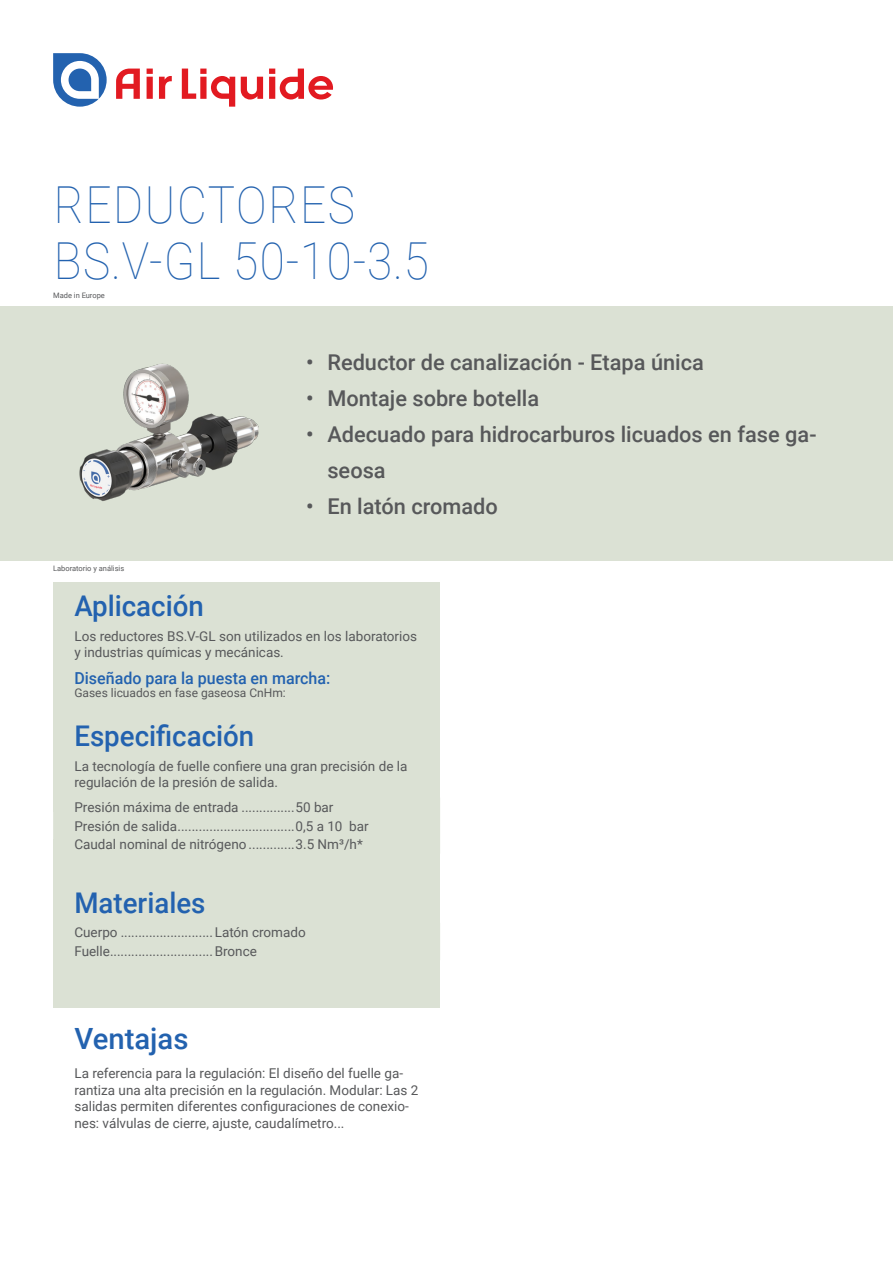
<style>
.page{position:relative;width:893px;height:1263px;background:#fff}
.page>*{position:absolute;margin:0;border:0;box-sizing:border-box;transform-origin:0 0}
.Titre_de_la_fiche{font:100 51px/55.5px "Roboto";letter-spacing:.035em;color:#2362af;scale:.9 1}
.Sous_titre_bleu_Fond{font:500 29.25px "Roboto";color:#2362af}
.Sous_titre_bleu_Fond-2{font:500 28.5px "Roboto";color:#2362af}
.t1{font:500 21.75px/36px "Roboto";color:#57585a}
.Sous_titre_niv2_bleu{font:500 16.5px "Roboto";color:#2362af}
.Texte_descriptif_Noi{font:13.5px/16.5px "Roboto";color:#57585a}
.Texte_à_gauche_table{font:13.5px "Roboto";color:#57585a}
.Texte_à_droite_table{font:13.5px "Roboto";color:#57585a}
.Texte_descriptif_Noi-2{font:12px "Roboto";color:#57585a}
.Equipe_Segmentation{font:7.5px "Roboto";color:#57585a}
</style>
<div class="page">
<svg style="left:53px;top:53px;width:54px;height:54px"></svg>
<svg style="left:159px;top:76px;width:13px;height:23px"></svg>
<svg style="left:147px;top:69px;width:6px;height:30px"></svg>
<svg style="left:116px;top:69px;width:24px;height:30px"></svg>
<svg style="left:241px;top:77px;width:22px;height:23px"></svg>
<svg style="left:182px;top:69px;width:53px;height:38px"></svg>
<svg style="left:269px;top:69px;width:64px;height:31px"></svg>
<div style="left:0;top:306px;width:893px;height:255px;background:#dbe1d4"></div>
<div style="left:53px;top:581px;width:387px;height:63px;background:#dbe1d4"></div>
<div style="left:53px;top:613px;width:387px;height:69px;background:#dbe1d4"></div>
<div style="left:53px;top:671px;width:387px;height:50px;background:#dbe1d4"></div>
<div style="left:53px;top:712px;width:387px;height:62px;background:#dbe1d4"></div>
<div style="left:53px;top:744px;width:387px;height:68px;background:#dbe1d4"></div>
<div style="left:53px;top:839px;width:387px;height:48px;background:#dbe1d4"></div>
<div style="left:53px;top:878px;width:387px;height:63px;background:#dbe1d4"></div>
<div style="left:53px;top:941px;width:387px;height:66px;background:#dbe1d4"></div>
<div style="left:53px;top:812px;width:387px;height:27px;background:#dbe1d4"></div>
<img style="left:79px;top:363px;width:180px;height:138px">
<p class="Titre_de_la_fiche" style="left:54px;top:175px;width:418px">REDUCTORES<br>BS.V-GL 50-10-3.5</p>
<p class="Equipe_Segmentation" style="left:53px;top:290px;width:53px">Made in Europe</p>
<p class="Equipe_Segmentation" style="left:53px;top:563px;width:73px">Laboratorio y análisis</p>
<p class="t1" style="left:306px;top:343px;width:399px">• Reductor de canalización - Etapa única</p>
<p class="t1" style="left:306px;top:379px;width:235px">• Montaje sobre botella</p>
<p class="t1" style="left:327px;top:415px;width:491px;text-indent:-21px">• Adecuado para hidrocarburos licuados en fase ga&shy;seosa</p>
<p class="t1" style="left:306px;top:487px;width:193px">• En latón cromado</p>
<p class="Sous_titre_bleu_Fond-2" style="left:74px;top:585px;width:131px">Aplicación</p>
<p class="Texte_descriptif_Noi" style="left:74px;top:627px;width:344px">Los reductores BS.V-GL son utilizados en los laboratorios y industrias químicas y mecánicas.</p>
<p class="Sous_titre_niv2_bleu" style="left:74px;top:666px;width:257px">Diseñado para la puesta en marcha:</p>
<p class="Texte_descriptif_Noi-2" style="left:74px;top:684px;width:213px">Gases licuados en fase gaseosa CnHm:</p>
<p class="Sous_titre_bleu_Fond-2" style="left:74px;top:716px;width:181px">Especificación</p>
<p class="Texte_descriptif_Noi" style="left:74px;top:757px;width:335px">La tecnología de fuelle confiere una gran precisión de la regulación de la presión de salida.</p>
<p class="Texte_à_gauche_table" style="left:74px;top:798px;width:166px">Presión máxima de entrada</p>
<p class="Texte_à_droite_table" style="left:296px;top:798px;width:40px">50 bar</p>
<p class="Texte_à_gauche_table" style="left:74px;top:816px;width:104px">Presión de salida</p>
<p class="Texte_à_droite_table" style="left:296px;top:816px;width:75px">0,5 a 10 bar</p>
<p class="Texte_à_gauche_table" style="left:74px;top:835px;width:174px">Caudal nominal de nitrógeno</p>
<p class="Texte_à_droite_table" style="left:296px;top:835px;width:69px">3.5 Nm³/h*</p>
<p class="Sous_titre_bleu_Fond-2" style="left:74px;top:882px;width:133px">Materiales</p>
<p class="Texte_à_gauche_table" style="left:74px;top:923px;width:45px">Cuerpo</p>
<p class="Texte_à_droite_table" style="left:215px;top:923px;width:93px">Latón cromado</p>
<p class="Texte_à_gauche_table" style="left:74px;top:942px;width:37px">Fuelle</p>
<p class="Texte_à_droite_table" style="left:215px;top:942px;width:44px">Bronce</p>
<p class="Sous_titre_bleu_Fond" style="left:74px;top:1018px;width:116px">Ventajas</p>
<p class="Texte_descriptif_Noi" style="left:74px;top:1065px;width:346px">La referencia para la regulación: El diseño del fuelle ga&shy;rantiza una alta precisión en la regulación. Modular: Las 2 salidas permiten diferentes configuraciones de conexio&shy;nes: válvulas de cierre, ajuste, caudalímetro...</p>
</div>
